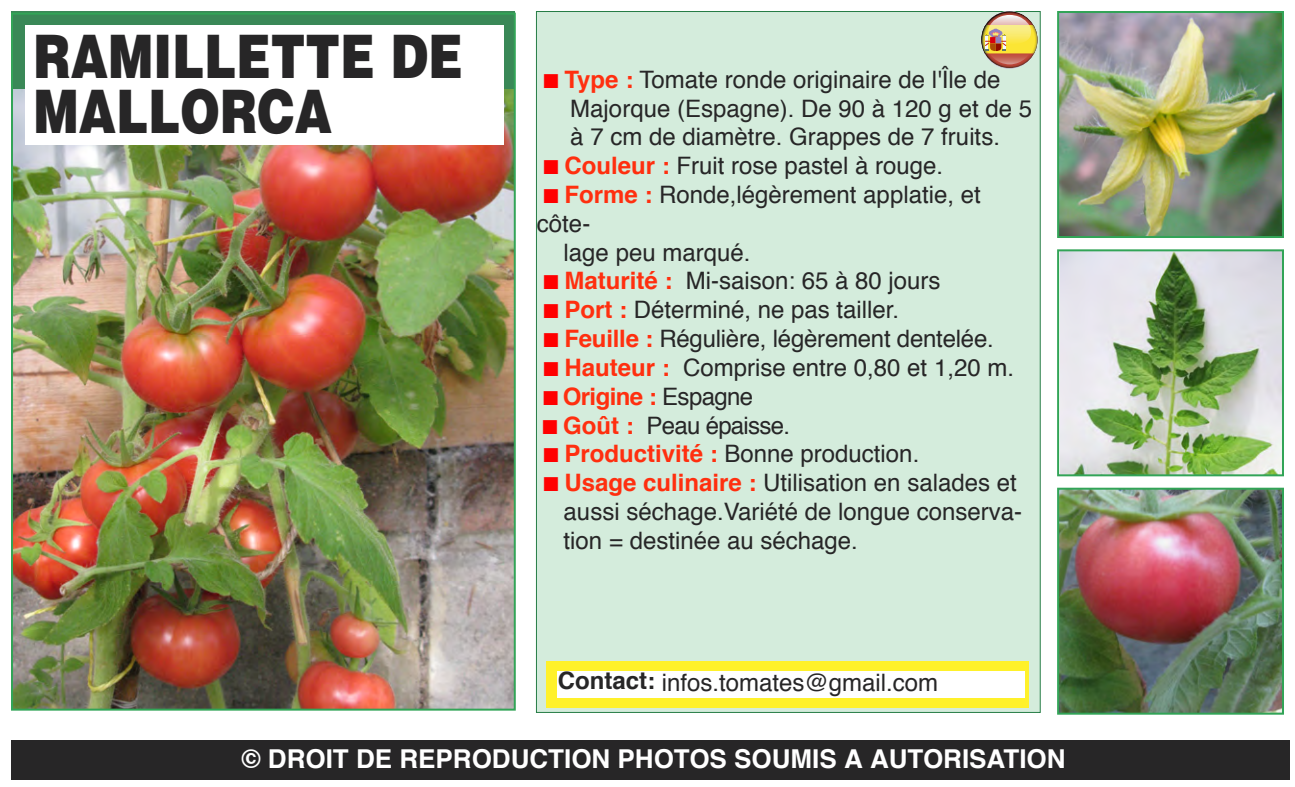
<style>
.page{position:relative;width:1295px;height:787px;background:#fff}
.page>*{position:absolute;margin:0;border:0;box-sizing:border-box;transform-origin:0 0}
.t1{font:900 60px/54.8px "Helvetica";color:#272627;scale:.8 1}
.t2{font:700 26px "Helvetica";color:#fff}
.t3{font:24px/28.8px "Helvetica";color:#272627}
.t4{font:24px "Helvetica";letter-spacing:-.03em;color:#272627}
.t5{font:700 24px "Helvetica";letter-spacing:-.025em;color:#ff2f0f}
.s1{color:#f00}
.s2{font-weight:700;color:#ff2f0f}
.s3{font-weight:400;color:#272627}
.s4{font-weight:700}
</style>
<div class="page">
<div style="left:11px;top:11px;width:503px;height:83px;background:#3a8857"></div>
<div style="left:537px;top:12px;width:502px;height:699px;background:#d4ecdc"></div>
<img style="left:14px;top:89px;width:499px;height:618px">
<div style="left:11px;top:13px;width:505px;height:697px;border:2px solid #32a457"></div>
<div style="left:25px;top:25px;width:479px;height:119px;background:#fff"></div>
<div style="left:11px;top:740px;width:1278px;height:40px;background:#272627"></div>
<div style="left:546px;top:661px;width:482px;height:46px;background:#fff12a"></div>
<div style="left:557px;top:670px;width:468px;height:27px;background:#fff"></div>
<img style="left:1060px;top:14px;width:220px;height:221px">
<div style="left:1057px;top:11px;width:226px;height:227px;border:2px solid #32a457"></div>
<img style="left:1060px;top:252px;width:220px;height:221px">
<div style="left:1057px;top:249px;width:226px;height:227px;border:2px solid #32a457"></div>
<img style="left:1060px;top:490px;width:220px;height:221px">
<div style="left:1057px;top:487px;width:226px;height:227px;border:2px solid #32a457"></div>
<svg style="left:981px;top:11px;width:56px;height:57px"></svg>
<svg style="left:981px;top:15px;width:56px;height:49px;background:#d5b472"></svg>
<h1 class="t1" style="left:34px;top:30px;width:538px">RAMILLETTE DE<br>MALLORCA</h1>
<p class="t3" style="left:570px;top:67px;width:463px;text-indent:-27px"><span class="s1">■</span> <span class="s2">Type :</span> Tomate ronde originaire de l'Île de<br>Majorque (Espagne). De 90 à 120 g et de 5 à 7 cm de diamètre. Grappes de 7 fruits.</p>
<p class="t3" style="left:543px;top:153px;width:401px"><span class="s1">■</span> <span class="s2">Couleur :</span> Fruit rose pastel à rouge.</p>
<p class="t3" style="left:543px;top:182px;width:438px"><span class="s1">■</span> <span class="s2">Forme :</span> Ronde,légèrement applatie, et</p>
<p class="t3" style="left:537px;top:211px;width:55px">côte-</p>
<p class="t3" style="left:563px;top:240px;width:188px">lage peu marqué.</p>
<p class="t3" style="left:543px;top:268px;width:398px"><span class="s1">■</span> <span class="s2">Maturité :</span> Mi-saison: 65 à 80 jours</p>
<p class="t3" style="left:543px;top:297px;width:357px"><span class="s1">■</span> <span class="s2">Port :</span> Déterminé, ne pas tailler.</p>
<p class="t3" style="left:543px;top:326px;width:451px"><span class="s1">■</span> <span class="s2">Feuille :</span> Régulière, légèrement dentelée.</p>
<p class="t3" style="left:543px;top:355px;width:472px"><span class="s1">■</span> <span class="s2">Hauteur :</span> Comprise entre 0,80 et 1,20 m.</p>
<p class="t5" style="left:543px;top:386px;width:212px"><span class="s1">■</span> Origine : <span class="s3">Espagne</span></p>
<p class="t4" style="left:542px;top:415px;width:249px"><span class="s1">■</span> <span class="s2">Goût :</span> Peau épaisse.</p>
<p class="t3" style="left:543px;top:441px;width:377px"><span class="s1">■</span> <span class="s2">Productivité :</span> Bonne production.</p>
<p class="t3" style="left:563px;top:470px;width:460px;text-indent:-20px"><span class="s1">■</span> <span class="s2">Usage culinaire :</span> Utilisation en salades et aussi séchage.Variété de longue conserva&shy;tion = destinée au séchage.</p>
<p class="t3" style="left:557px;top:669px;width:382px"><span class="s4">Contact:</span> infos.tomates@gmail.com</p>
<p class="t2" style="left:241px;top:747px;width:825px">© DROIT DE REPRODUCTION PHOTOS SOUMIS A AUTORISATION</p>
</div>
